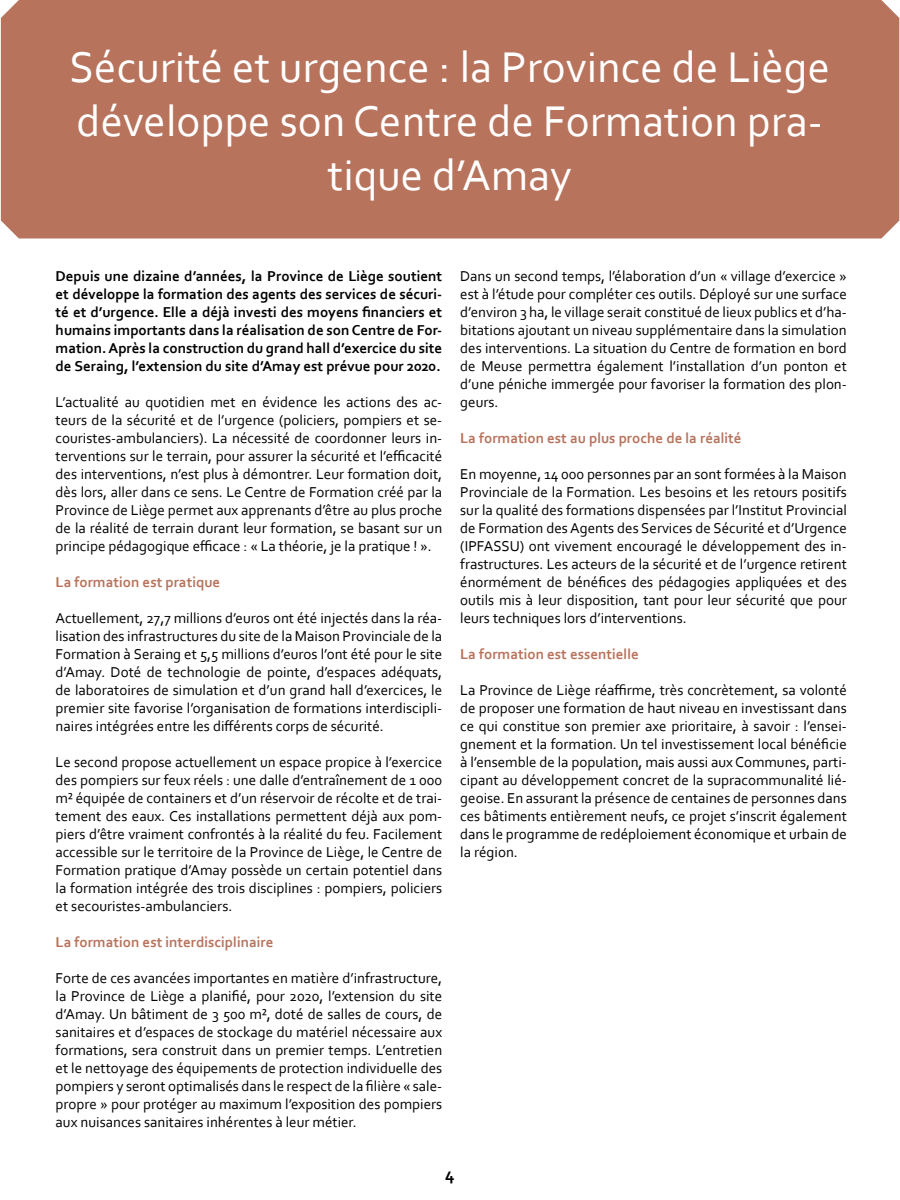
<style>
.page{position:relative;width:900px;height:1200px;background:#fff}
.page>*{position:absolute;margin:0;border:0;box-sizing:border-box;transform-origin:0 0}
.t1{font:45px/54px "Corbel";color:#fff;text-align:center}
.t2{font:700 18px "Corbel";color:#000}
.t3{font:15px/18px "Corbel";color:#000;text-align:justify}
.t4{font:700 15px/18px "Corbel";color:#000;text-align:justify}
.t5{font:700 15px "Corbel";color:#b7735c}
</style>
<div class="page">
<div style="left:1px;top:0;width:898px;height:238px;background:#b7735c"></div>
<p class="t1" style="left:69px;top:39px;width:762px">Sécurité et urgence : la Province de Liège développe son Centre de Formation pra&shy;tique d’Amay</p>
<p class="t4" style="left:56px;top:267px;width:388px">Depuis une dizaine d’années, la Province de Liège soutient et développe la formation des agents des services de sécuri&shy;té et d’urgence. Elle a déjà investi des moyens financiers et humains importants dans la réalisation de son Centre de For&shy;mation. Après la construction du grand hall d’exercice du site de Seraing, l’extension du site d’Amay est prévue pour 2020.</p>
<p class="t3" style="left:56px;top:393px;width:388px">L’actualité au quotidien met en évidence les actions des ac&shy;teurs de la sécurité et de l’urgence (policiers, pompiers et se&shy;couristes-ambulanciers). La nécessité de coordonner leurs in&shy;terventions sur le terrain, pour assurer la sécurité et l’efficacité des interventions, n’est plus à démontrer. Leur formation doit, dès lors, aller dans ce sens. Le Centre de Formation créé par la Province de Liège permet aux apprenants d’être au plus proche de la réalité de terrain durant leur formation, se basant sur un principe pédagogique efficace : « La théorie, je la pratique ! ».</p>
<p class="t5" style="left:56px;top:573px;width:166px">La formation est pratique</p>
<p class="t3" style="left:56px;top:609px;width:388px">Actuellement, 27,7 millions d’euros ont été injectés dans la réa&shy;lisation des infrastructures du site de la Maison Provinciale de la Formation à Seraing et 5,5 millions d’euros l’ont été pour le site d’Amay. Doté de technologie de pointe, d’espaces adéquats, de laboratoires de simulation et d’un grand hall d’exercices, le premier site favorise l’organisation de formations interdiscipli&shy;naires intégrées entre les différents corps de sécurité.</p>
<p class="t3" style="left:56px;top:753px;width:388px">Le second propose actuellement un espace propice à l’exercice des pompiers sur feux réels : une dalle d’entraînement de 1 000 m² équipée de containers et d’un réservoir de récolte et de trai&shy;tement des eaux. Ces installations permettent déjà aux pom&shy;piers d’être vraiment confrontés à la réalité du feu. Facilement accessible sur le territoire de la Province de Liège, le Centre de Formation pratique d’Amay possède un certain potentiel dans la formation intégrée des trois disciplines : pompiers, policiers et secouristes-ambulanciers.</p>
<p class="t5" style="left:56px;top:933px;width:219px">La formation est interdisciplinaire</p>
<p class="t3" style="left:56px;top:969px;width:388px">Forte de ces avancées importantes en matière d’infrastructure, la Province de Liège a planifié, pour 2020, l’extension du site d’Amay. Un bâtiment de 3 500 m², doté de salles de cours, de sanitaires et d’espaces de stockage du matériel nécessaire aux formations, sera construit dans un premier temps. L’entretien et le nettoyage des équipements de protection individuelle des pompiers y seront optimalisés dans le respect de la filière « sale&shy;propre » pour protéger au maximum l’exposition des pompiers aux nuisances sanitaires inhérentes à leur métier.</p>
<p class="t3" style="left:460px;top:267px;width:388px">Dans un second temps, l’élaboration d’un « village d’exercice » est à l’étude pour compléter ces outils. Déployé sur une surface d’environ 3 ha, le village serait constitué de lieux publics et d’ha&shy;bitations ajoutant un niveau supplémentaire dans la simulation des interventions. La situation du Centre de formation en bord de Meuse permettra également l’installation d’un ponton et d’une péniche immergée pour favoriser la formation des plon&shy;geurs.</p>
<p class="t5" style="left:460px;top:429px;width:283px">La formation est au plus proche de la réalité</p>
<p class="t3" style="left:460px;top:465px;width:388px">En moyenne, 14 000 personnes par an sont formées à la Maison Provinciale de la Formation. Les besoins et les retours positifs sur la qualité des formations dispensées par l’Institut Provincial de Formation des Agents des Services de Sécurité et d’Urgence (IPFASSU) ont vivement encouragé le développement des in&shy;frastructures. Les acteurs de la sécurité et de l’urgence retirent énormément de bénéfices des pédagogies appliquées et des outils mis à leur disposition, tant pour leur sécurité que pour leurs techniques lors d’interventions.</p>
<p class="t5" style="left:460px;top:645px;width:180px">La formation est essentielle</p>
<p class="t3" style="left:460px;top:681px;width:388px">La Province de Liège réaffirme, très concrètement, sa volonté de proposer une formation de haut niveau en investissant dans ce qui constitue son premier axe prioritaire, à savoir : l’ensei&shy;gnement et la formation. Un tel investissement local bénéficie à l’ensemble de la population, mais aussi aux Communes, parti&shy;cipant au développement concret de la supracommunalité lié&shy;geoise. En assurant la présence de centaines de personnes dans ces bâtiments entièrement neufs, ce projet s’inscrit également dans le programme de redéploiement économique et urbain de la région.</p>
<p class="t2" style="left:445px;top:1163px;width:11px">4</p>
</div>
